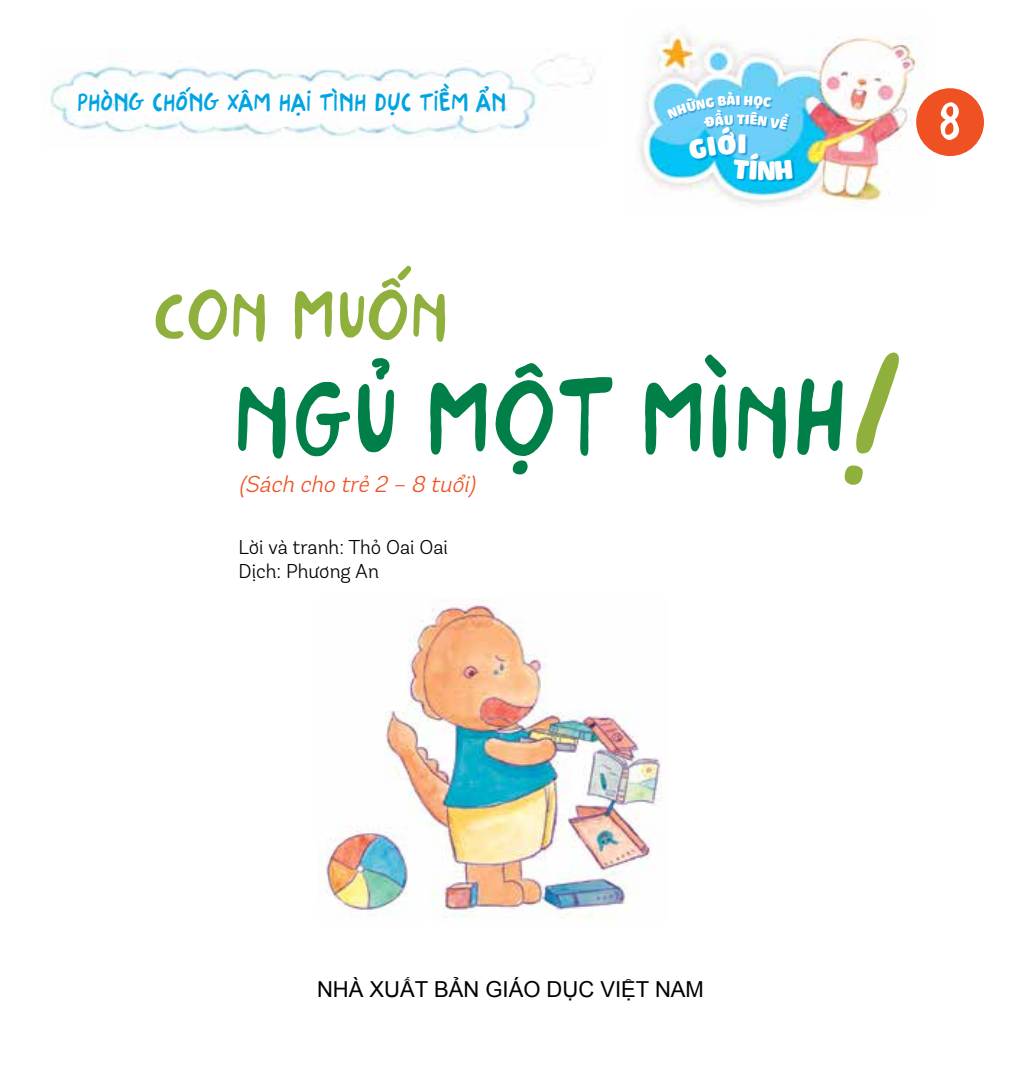
<style>
.page{position:relative;width:1021px;height:1078px;background:#fff}
.page>*{position:absolute;margin:0;border:0;box-sizing:border-box;transform-origin:0 0}
.t1{font:118.6px "i Ciel Stabile";color:#008048}
.t2{font:79.2px "i Ciel Stabile";color:#90b03e}
.t3{font:57.6px "i Ciel Stabile";color:#fff}
.t4{font:28.8px "i Ciel Cadena";color:#fff}
.t5{font:28px "i Ciel Stabile";color:#00a4e0}
.t6{font:italic 300 23px "i Ciel Andes Rounded";color:#f05123}
.t7{font:22px "Arial";color:#000}
.t8{font:300 20px/24px "i Ciel Andes Rounded";color:#000}
.t9{font:14.4px "i Ciel Cadena";color:#fff}
</style>
<div class="page">
<img style="left:50px;top:57px;width:545px;height:81px">
<img style="left:639px;top:33px;width:291px;height:173px">
<div style="left:735px;top:155px;width:59px;height:27px;background:#0072bc;opacity:.5"></div>
<div style="left:916px;top:88px;width:67px;height:68px;background:#f05123;border-radius:50%"></div>
<img style="left:318px;top:598px;width:344px;height:321px">
<svg style="left:667px;top:92px;width:126px;height:88px;background:#47c0ee"></svg>
<h3 class="t5" style="left:77px;top:83px;width:430px">PHÒNG CHỐNG XÂM HẠI TÌNH DỤC TIỀM ẨN</h3>
<p class="t9" style="left:735px;top:88px;width:6px">I</p>
<h3 class="t4" style="left:737px;top:120px;width:11px">I</h3>
<h3 class="t4" style="left:757px;top:147px;width:20px">N</h3>
<h2 class="t2" style="left:154px;top:261px;width:297px">CON MUỐN</h2>
<h1 class="t1" style="left:233px;top:338px;width:616px">NGỦ MỘT MÌNH</h1>
<p class="t6" style="left:239px;top:468px;width:244px">(Sách cho trẻ2 – 8 tuổi)</p>
<p class="t8" style="left:238px;top:534px;width:211px">Lời và tranh: Thỏ Oai Oai<br>Dịch: Phương An</p>
<h3 class="t3" style="left:938px;top:82px;width:25px">8</h3>
<p class="t7" style="left:317px;top:974px;width:388px">NHÀ XUẤT BẢN GIÁO DỤC VIỆT NAM</p>
</div>
